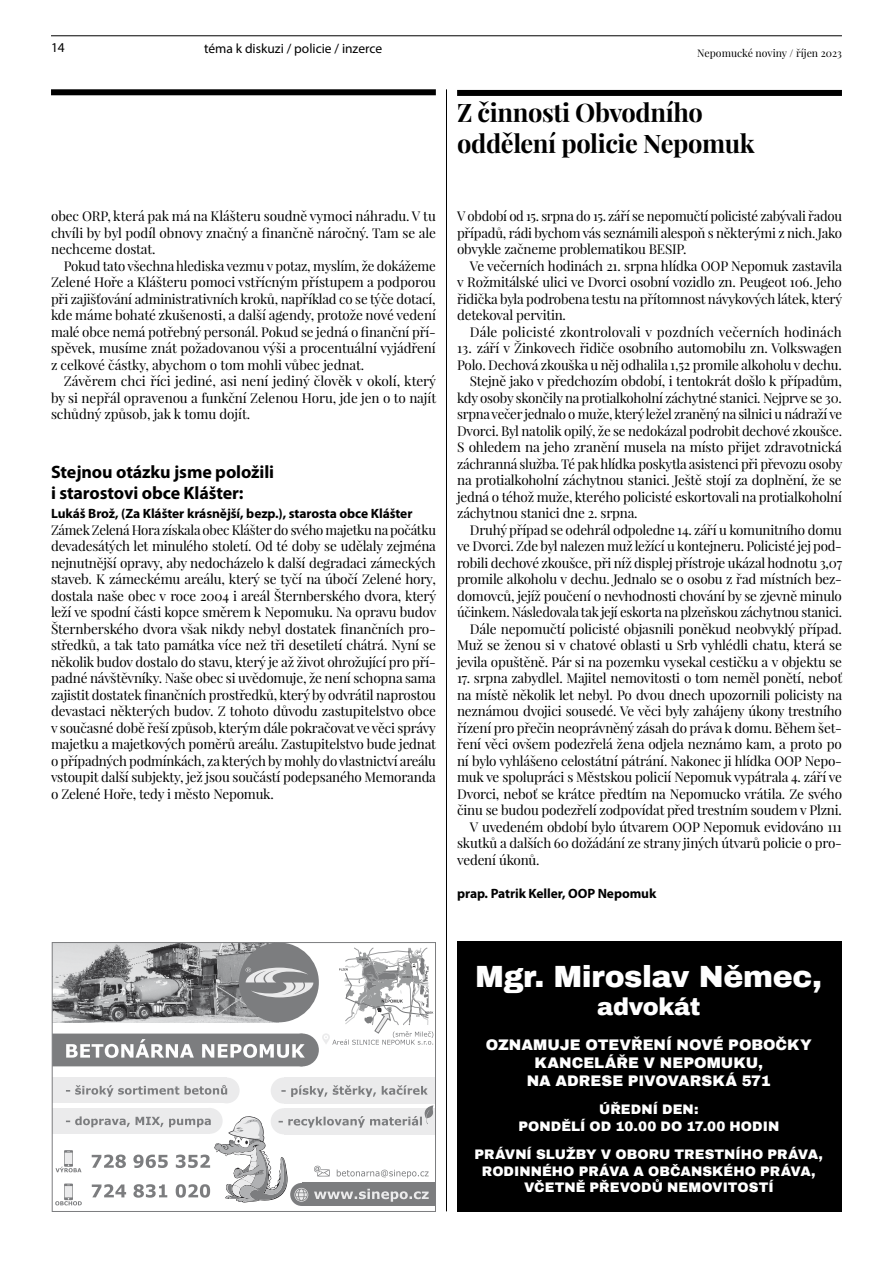
<style>
.page{position:relative;width:893px;height:1263px;background:#fff}
.page>*{position:absolute;margin:0;border:0;box-sizing:border-box;transform-origin:0 0}
.t1{font:900 30px "Archivo";letter-spacing:-.01em;color:#fff}
.t2{font:700 25.5px/30.6px "Playfair Display";letter-spacing:-.015em;color:#000}
.t3{font:900 24px "Archivo";letter-spacing:-.015em;color:#fff}
.t4{font:700 18px/21px "Myriad Pro";letter-spacing:-.005em;color:#000}
.t5{font:900 15px/18px "Archivo";color:#fff;text-align:center}
.t6{font:13.5px/16.5px "Playfair Display";letter-spacing:-.015em;color:#000;text-align:justify}
.t7{font:900 13.5px/16.5px "Archivo";color:#fff;text-align:center}
.t8{font:700 13.5px "Myriad Pro";letter-spacing:-.005em;color:#000}
.t9{font:13.5px "Playfair Display";letter-spacing:.01em;color:#000}
.t10{font:13.5px "Myriad Pro";color:#000}
.t11{font:10.5px "Playfair Display";color:#000}
</style>
<div class="page">
<hr style="left:51px;top:35px;width:791px;height:1px;background:#000">
<div style="left:457px;top:90px;width:385px;height:6px;background:#000"></div>
<div style="left:51px;top:89px;width:385px;height:6px;background:#000"></div>
<hr style="left:446px;top:90px;width:1px;height:1121px;background:#000">
<div style="left:52px;top:1077px;width:175px;height:26px;background:#ebebec"></div>
<div style="left:286px;top:1033px;width:33px;height:33px;background:#7c7d7f;border-radius:50%"></div>
<div style="left:214px;top:1077px;width:26px;height:26px;background:#ebebec;border-radius:50%"></div>
<svg style="left:66px;top:1085px;width:161px;height:12px"></svg>
<svg style="left:54px;top:1033px;width:262px;height:33px"></svg>
<div style="left:284px;top:1077px;width:151px;height:27px;background:#ebebec"></div>
<div style="left:271px;top:1077px;width:26px;height:27px;background:#ebebec;border-radius:50%"></div>
<svg style="left:281px;top:1085px;width:147px;height:12px"></svg>
<img style="left:54px;top:944px;width:219px;height:78px">
<div style="left:239px;top:942px;width:80px;height:80px;background:#7c7d7f;border-radius:50%"></div>
<svg style="left:246px;top:967px;width:67px;height:30px"></svg>
<div style="left:302px;top:1183px;width:133px;height:23px;background:#7c7d7f"></div>
<svg style="left:55px;top:1105px;width:379px;height:100px"></svg>
<svg style="left:322px;top:947px;width:111px;height:98px"></svg>
<div style="left:52px;top:942px;width:384px;height:270px;border:1px solid #7c7d7f"></div>
<div style="left:457px;top:941px;width:385px;height:271px;background:#000"></div>
<p class="t10" style="left:51px;top:39px;width:15px">14</p>
<p class="t10" style="left:204px;top:40px;width:180px">téma k diskuzi / policie / inzerce</p>
<p class="t11" style="left:697px;top:46px;width:146px">Nepomucké noviny / říjen 2023</p>
<h2 class="t2" style="left:457px;top:97px;width:299px">Z činnosti Obvodního oddělení policie Nepomuk</h2>
<p class="t6" style="left:51px;top:208px;width:386px">obec ORP, která pak má na Klášteru soudně vymoci náhradu. V tu chvíli by byl podíl obnovy značný a finančně náročný. Tam se ale nechceme dostat.</p>
<p class="t6" style="left:51px;top:257px;width:386px;text-indent:13px">Pokud tato všechna hlediska vezmu v potaz, myslím, že dokážeme Zelené Hoře a Klášteru pomoci vstřícným přístupem a podporou při zajišťování administrativních kroků, například co se týče dotací, kde máme bohaté zkušenosti, a další agendy, protože nové vedení malé obce nemá potřebný personál. Pokud se jedná o finanční pří&shy;spěvek, musíme znát požadovanou výši a procentuální vyjádření z celkové částky, abychom o tom mohli vůbec jednat.</p>
<p class="t6" style="left:51px;top:373px;width:387px;text-indent:13px">Závěrem chci říci jediné, asi není jediný člověk v okolí, který by si nepřál opravenou a funkční Zelenou Horu, jde jen o to najít schůdný způsob, jak k tomu dojít.</p>
<h3 class="t4" style="left:51px;top:461px;width:225px">Stejnou otázku jsme položili i starostovi obce Klášter:</h3>
<p class="t8" style="left:51px;top:505px;width:363px">Lukáš Brož, (Za Klášter krásnější, bezp.), starosta obce Klášter</p>
<p class="t6" style="left:51px;top:521px;width:387px">Zámek Zelená Hora získala obec Klášter do svého majetku na počátku devadesátých let minulého století. Od té doby se udělaly zejména nejnutnější opravy, aby nedocházelo k další degradaci zámeckých staveb. K zámeckému areálu, který se tyčí na úbočí Zelené hory, dostala naše obec v roce 2004 i areál Šternberského dvora, který leží ve spodní části kopce směrem k Nepomuku. Na opravu budov Šternberského dvora však nikdy nebyl dostatek finančních pro&shy;středků, a tak tato památka více než tři desetiletí chátrá. Nyní se několik budov dostalo do stavu, který je až život ohrožující pro pří&shy;padné návštěvníky. Naše obec si uvědomuje, že není schopna sama zajistit dostatek finančních prostředků, který by odvrátil naprostou devastaci některých budov. Z tohoto důvodu zastupitelstvo obce v současné době řeší způsob, kterým dále pokračovat ve věci správy majetku a majetkových poměrů areálu. Zastupitelstvo bude jednat o případných podmínkách, za kterých by mohly do vlastnictví areálu vstoupit další subjekty, jež jsou součástí podepsaného Memoranda o Zelené Hoře, tedy i město Nepomuk.</p>
<p class="t6" style="left:457px;top:208px;width:386px">V období od 15. srpna do 15. září se nepomučtí policisté zabývali řadou případů, rádi bychom vás seznámili alespoň s některými z nich. Jako obvykle začneme problematikou BESIP.</p>
<p class="t6" style="left:457px;top:257px;width:386px;text-indent:13px">Ve večerních hodinách 21. srpna hlídka OOP Nepomuk zastavila v Rožmitálské ulici ve Dvorci osobní vozidlo zn. Peugeot 106. Jeho řidička byla podrobena testu na přítomnost návykových látek, který detekoval pervitin.</p>
<p class="t9" style="left:470px;top:323px;width:373px">Dále policisté zkontrolovali v pozdních večerních hodinách</p>
<p class="t6" style="left:457px;top:340px;width:386px">13. září v Žinkovech řidiče osobního automobilu zn. Volkswagen</p>
<p class="t6" style="left:457px;top:356px;width:386px">Polo. Dechová zkouška u něj odhalila 1,52 promile alkoholu v dechu.</p>
<p class="t6" style="left:470px;top:373px;width:374px">Stejně jako v předchozím období, i tentokrát došlo k případům,</p>
<p class="t6" style="left:457px;top:389px;width:386px">kdy osoby skončily na protialkoholní záchytné stanici. Nejprve se 30.</p>
<p class="t6" style="left:457px;top:406px;width:386px">srpna večer jednalo o muže, který ležel zraněný na silnici u nádraží ve</p>
<p class="t6" style="left:457px;top:422px;width:386px">Dvorci. Byl natolik opilý, že se nedokázal podrobit dechové zkoušce.</p>
<p class="t6" style="left:457px;top:439px;width:386px">S ohledem na jeho zranění musela na místo přijet zdravotnická</p>
<p class="t6" style="left:457px;top:455px;width:387px">záchranná služba. Té pak hlídka poskytla asistenci při převozu osoby</p>
<p class="t6" style="left:457px;top:472px;width:386px">na protialkoholní záchytnou stanici. Ještě stojí za doplnění, že se</p>
<p class="t6" style="left:457px;top:488px;width:386px">jedná o téhož muže, kterého policisté eskortovali na protialkoholní</p>
<p class="t6" style="left:457px;top:505px;width:182px">záchytnou stanici dne 2. srpna.</p>
<p class="t6" style="left:470px;top:521px;width:374px">Druhý případ se odehrál odpoledne 14. září u komunitního domu</p>
<p class="t6" style="left:457px;top:538px;width:386px">ve Dvorci. Zde byl nalezen muž ležící u kontejneru. Policisté jej pod-</p>
<p class="t6" style="left:457px;top:554px;width:387px">robili dechové zkoušce, při níž displej přístroje ukázal hodnotu 3,07</p>
<p class="t6" style="left:457px;top:571px;width:386px">promile alkoholu v dechu. Jednalo se o osobu z řad místních bez-</p>
<p class="t6" style="left:457px;top:587px;width:386px">domovců, jejíž poučení o nevhodnosti chování by se zjevně minulo</p>
<p class="t6" style="left:457px;top:604px;width:386px">účinkem. Následovala tak její eskorta na plzeňskou záchytnou stanici.</p>
<p class="t6" style="left:470px;top:620px;width:374px">Dále nepomučtí policisté objasnili poněkud neobvyklý případ.</p>
<p class="t6" style="left:457px;top:637px;width:386px">Muž se ženou si v chatové oblasti u Srb vyhlédli chatu, která se</p>
<p class="t6" style="left:457px;top:653px;width:386px">jevila opuštěně. Pár si na pozemku vysekal cestičku a v objektu se</p>
<p class="t6" style="left:457px;top:670px;width:386px">17. srpna zabydlel. Majitel nemovitosti o tom neměl ponětí, neboť</p>
<p class="t6" style="left:457px;top:686px;width:387px">na místě několik let nebyl. Po dvou dnech upozornili policisty na</p>
<p class="t6" style="left:457px;top:703px;width:386px">neznámou dvojici sousedé. Ve věci byly zahájeny úkony trestního</p>
<p class="t6" style="left:457px;top:719px;width:386px">řízení pro přečin neoprávněný zásah do práva k domu. Během šet-</p>
<p class="t6" style="left:457px;top:736px;width:386px">ření věci ovšem podezřelá žena odjela neznámo kam, a proto po</p>
<p class="t6" style="left:457px;top:752px;width:386px">ní bylo vyhlášeno celostátní pátrání. Nakonec ji hlídka OOP Nepo-</p>
<p class="t6" style="left:457px;top:769px;width:386px">muk ve spolupráci s Městskou policií Nepomuk vypátrala 4. září ve</p>
<p class="t6" style="left:457px;top:785px;width:386px">Dvorci, neboť se krátce předtím na Nepomucko vrátila. Ze svého</p>
<p class="t6" style="left:457px;top:802px;width:386px">činu se budou podezřelí zodpovídat před trestním soudem v Plzni.</p>
<p class="t6" style="left:470px;top:818px;width:374px">V uvedeném období bylo útvarem OOP Nepomuk evidováno 111</p>
<p class="t6" style="left:457px;top:835px;width:386px">skutků a dalších 60 dožádání ze strany jiných útvarů policie o pro-</p>
<p class="t6" style="left:457px;top:851px;width:84px">vedení úkonů.</p>
<p class="t8" style="left:457px;top:884px;width:201px">prap. Patrik Keller, OOP Nepomuk</p>
<h1 class="t1" style="left:475px;top:958px;width:348px">Mgr. Miroslav Němec,</h1>
<h3 class="t3" style="left:597px;top:992px;width:105px">advokát</h3>
<p class="t5" style="left:486px;top:1036px;width:328px">OZNAMUJE OTEVŘENÍ NOVÉ POBOČKY<br>KANCELÁŘE V NEPOMUKU,<br>NA ADRESE PIVOVARSKÁ 571</p>
<p class="t7" style="left:518px;top:1101px;width:262px">ÚŘEDNÍ DEN:<br>PONDĚLÍ OD 10.00 DO 17.00 HODIN</p>
<p class="t7" style="left:475px;top:1146px;width:350px">PRÁVNÍ SLUŽBY V OBORU TRESTNÍHO PRÁVA,<br>RODINNÉHO PRÁVA A OBČANSKÉHO PRÁVA,<br>VČETNĚ PŘEVODŮ NEMOVITOSTÍ</p>
</div>
